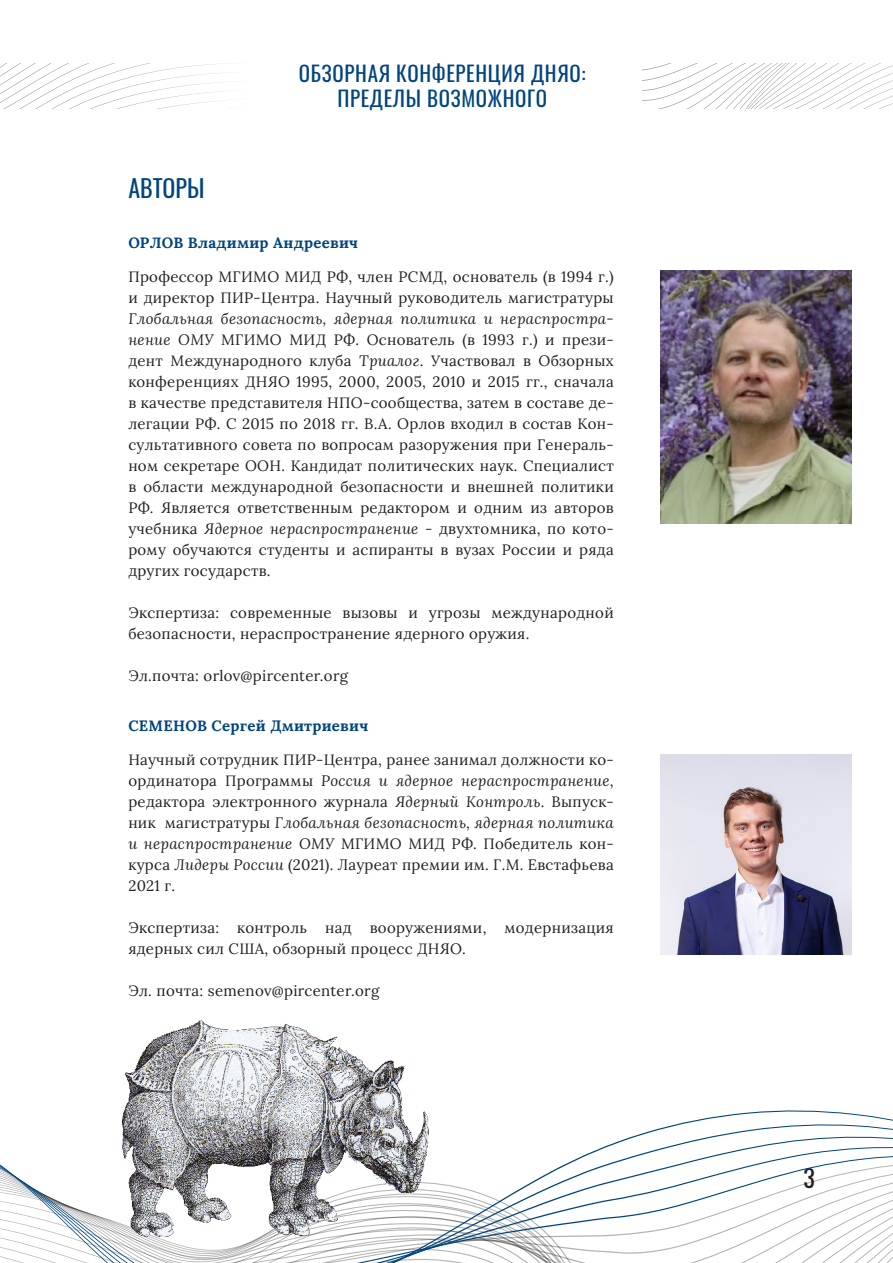
<style>
.page{position:relative;width:893px;height:1263px;background:#fff}
.page>*{position:absolute;margin:0;border:0;box-sizing:border-box;transform-origin:0 0}
.t1{font:24.15px "Oswald";color:#231f20}
.Текст{font:24px "Oswald";color:#01457f}
.t2{font:21px/25.5px "Oswald";letter-spacing:.03em;color:#01457f;text-align:center}
.Текст-2{font:15px/21px "Lora";letter-spacing:.02em;color:#231f20;text-align:justify}
.Текст-3{font:700 15px "Lora";letter-spacing:.02em;color:#01457f}
.s1{font-style:italic}
</style>
<div class="page">
<svg style="left:0;top:64px;width:222px;height:45px"></svg>
<svg style="left:642px;top:64px;width:251px;height:45px"></svg>
<svg style="left:0;top:1110px;width:893px;height:153px"></svg>
<img style="left:117px;top:1019px;width:312px;height:224px">
<img style="left:661px;top:271px;width:191px;height:253px">
<img style="left:660px;top:754px;width:192px;height:201px">
<h3 class="t2" style="left:299px;top:59px;width:288px">ОБЗОРНАЯ КОНФЕРЕНЦИЯ ДНЯО:<br>ПРЕДЕЛЫ ВОЗМОЖНОГО</h3>
<p class="Текст" style="left:128px;top:166px;width:78px">АВТОРЫ</p>
<p class="Текст-3" style="left:128px;top:230px;width:231px">ОРЛОВ Владимир Андреевич</p>
<p class="Текст-2" style="left:128px;top:265px;width:487px">Профессор МГИМО МИД РФ, член РСМД, основатель (в 1994 г.) и директор ПИР-Центра. Научный руководитель магистратуры <span class="s1">Глобальная безопасность, ядерная политика и нераспростра&shy;нение ОМУ</span> МГИМО МИД РФ. Основатель (в 1993 г.) и прези&shy;дент Международного клуба <span class="s1">Триалог</span>. Участвовал в Обзорных конференциях ДНЯО 1995, 2000, 2005, 2010 и 2015 гг., сначала в качестве представителя НПО-сообщества, затем в составе де&shy;легации РФ. С 2015 по 2018 гг. В.А. Орлов входил в состав Кон&shy;сультативного совета по вопросам разоружения при Генераль&shy;ном секретаре ООН. Кандидат политических наук. Специалист в области международной безопасности и внешней политики РФ. Является ответственным редактором и одним из авторов учебника <span class="s1">Ядерное нераспространение</span> - двухтомника, по кото&shy;рому обучаются студенты и аспиранты в вузах России и ряда других государств.</p>
<p class="Текст-2" style="left:128px;top:601px;width:487px">Экспертиза: современные вызовы и угрозы международной безопасности, нераспространение ядерного оружия.</p>
<p class="Текст-2" style="left:128px;top:664px;width:221px">Эл.почта: orlov@pircenter.org</p>
<p class="Текст-3" style="left:128px;top:713px;width:242px">СЕМЕНОВ Сергей Дмитриевич</p>
<p class="Текст-2" style="left:128px;top:748px;width:487px">Научный сотрудник ПИР-Центра, ранее занимал должности ко&shy;ординатора Программы <span class="s1">Россия и ядерное нераспространение</span>, редактора электронного журнала <span class="s1">Ядерный Контроль</span>. Выпуск&shy;ник магистратуры <span class="s1">Глобальная безопасность, ядерная политика и нераспространение ОМУ</span> МГИМО МИД РФ. Победитель кон&shy;курса <span class="s1">Лидеры России</span> (2021). Лауреат премии им. Г.М. Евстафьева 2021 г.</p>
<p class="Текст-2" style="left:128px;top:916px;width:487px">Экспертиза: контроль над вооружениями, модернизация ядерных сил США, обзорный процесс ДНЯО.</p>
<p class="Текст-2" style="left:128px;top:979px;width:252px">Эл. почта: semenov@pircenter.org</p>
<h1 class="t1" style="left:803px;top:1156px;width:13px">3</h1>
</div>
